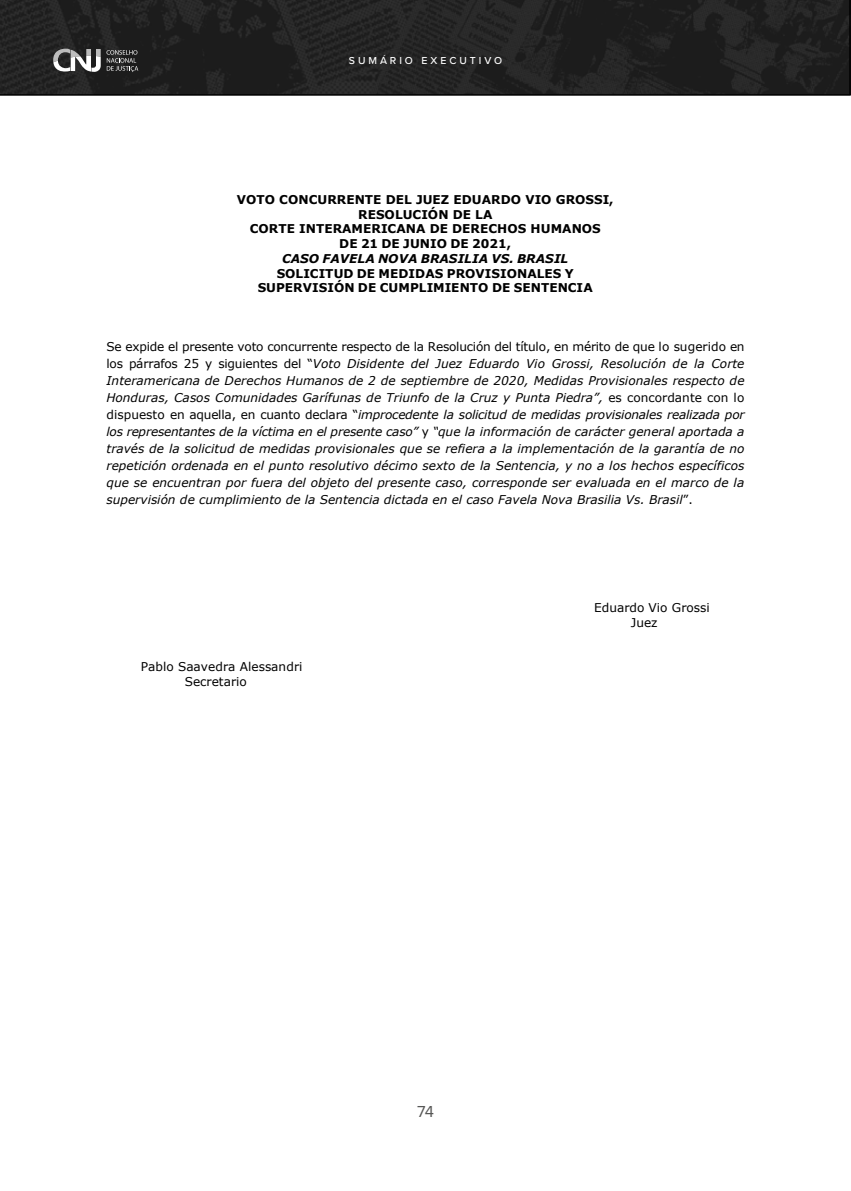
<style>
.page{position:relative;width:851px;height:1191px;background:#fff}
.page>*{position:absolute;margin:0;border:0;box-sizing:border-box;transform-origin:0 0}
.t1{font:16.5px "Proxima Nova";color:#575756}
.t2{font:italic 12.15px/17px "Verdana";letter-spacing:.005em;color:#000;text-align:justify}
.t3{font:700 12.15px/14.7px "Verdana";color:#000;text-align:center}
.t4{font:12.15px/14.7px "Verdana";letter-spacing:.005em;color:#000}
.t5{font:500 10.5px "Proxima Nova";letter-spacing:.28em;color:#fff}
.s1{font-style:italic}
.s2{font-style:normal}
</style>
<div class="page">
<svg style="left:0;top:0;width:850px;height:96px;background:#212121"></svg>
<svg style="left:53px;top:49px;width:85px;height:23px"></svg>
<p class="t5" style="left:349px;top:53px;width:155px">SUMÁRIO EXECUTIVO</p>
<p class="t3" style="left:237px;top:192px;width:378px">VOTO CONCURRENTE DEL JUEZ EDUARDO VIO GROSSI, RESOLUCIÓN DE LA<br>CORTE INTERAMERICANA DE DERECHOS HUMANOS<br>DE 21 DE JUNIO DE 2021,<br><span class="s1">CASO FAVELA NOVA BRASILIA VS. BRASIL<br></span>SOLICITUD DE MEDIDAS PROVISIONALES Y SUPERVISIÓN DE CUMPLIMIENTO DE SENTENCIA</p>
<p class="t2" style="left:106px;top:338px;width:639px"><span class="s2">Se expide el presente voto concurrente respecto de la Resolución del título, en mérito de que lo sugerido en los párrafos 25 y siguientes del “</span>Voto Disidente del Juez Eduardo Vio Grossi, Resolución de la Corte Interamericana de Derechos Humanos de 2 de septiembre de 2020, Medidas Provisionales respecto de Honduras, Casos Comunidades Garífunas de Triunfo de la Cruz y Punta Piedra”, <span class="s2">es concordante con lo dispuesto en aquella, en cuanto declara “</span>improcedente la solicitud de medidas provisionales realizada por los representantes de la víctima en el presente caso” <span class="s2">y</span> “que la información de carácter general aportada a través de la solicitud de medidas provisionales que se refiera a la implementación de la garantía de no repetición ordenada en el punto resolutivo décimo sexto de la Sentencia, y no a los hechos específicos que se encuentran por fuera del objeto del presente caso, corresponde ser evaluada en el marco de la supervisión de cumplimiento de la Sentencia dictada en el caso Favela Nova Brasilia Vs. Brasil<span class="s2">”.</span></p>
<p class="t4" style="left:185px;top:659px;width:119px;text-indent:-44px">Pablo Saavedra Alessandri<br>Secretario</p>
<p class="t4" style="left:630px;top:600px;width:80px;text-indent:-37px">Eduardo Vio Grossi<br>Juez</p>
<h1 class="t1" style="left:417px;top:1098px;width:18px">74</h1>
</div>
